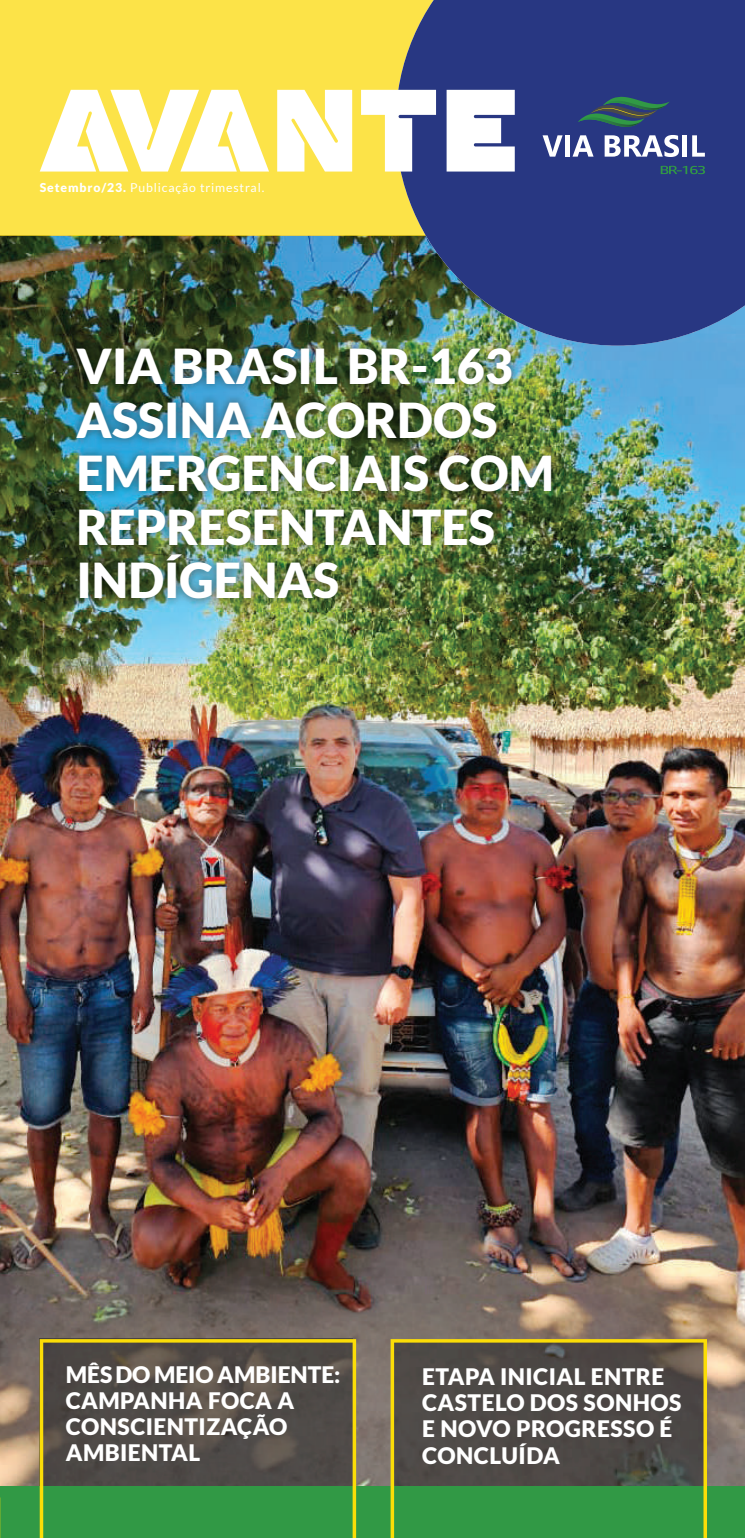
<style>
.page{position:relative;width:745px;height:1538px;background:#fff}
.page>*{position:absolute;margin:0;border:0;box-sizing:border-box;transform-origin:0 0}
.t1{font:900 48.12px/53.6px "Lato";color:#fff}
.t2{font:900 22.75px/26.2px "Lato";letter-spacing:.02em;color:#fff}
.t3{font:12.25px "Lato";letter-spacing:.07em;color:#fff}
.s1{font-weight:900}
</style>
<div class="page">
<img style="left:0;top:237px;width:744px;height:1250px">
<div style="left:0;top:1487px;width:744px;height:51px;background:#319945"></div>
<div style="left:0;top:0;width:395px;height:236px;background:#fce348"></div>
<img style="left:0;top:236px;width:425px;height:1px">
<svg style="left:395px;top:0;width:349px;height:346px;background:#31427f"></svg>
<svg style="left:446px;top:90px;width:68px;height:82px"></svg>
<svg style="left:361px;top:90px;width:75px;height:82px"></svg>
<svg style="left:40px;top:90px;width:229px;height:82px"></svg>
<svg style="left:277px;top:90px;width:75px;height:82px"></svg>
<img style="left:69px;top:340px;width:491px;height:268px">
<svg style="left:40px;top:1339px;width:316px;height:199px;fill:#4c4c45"></svg>
<svg style="left:390px;top:1339px;width:316px;height:199px;fill:#4c4a45"></svg>
<svg style="left:542px;top:135px;width:20px;height:22px"></svg>
<svg style="left:572px;top:135px;width:21px;height:22px"></svg>
<div style="left:564px;top:135px;width:5px;height:22px;background:#fff"></div>
<svg style="left:604px;top:135px;width:74px;height:22px"></svg>
<svg style="left:691px;top:135px;width:13px;height:22px"></svg>
<div style="left:682px;top:135px;width:5px;height:22px;background:#fff"></div>
<svg style="left:577px;top:97px;width:92px;height:30px;background:#2f5268"></svg>
<svg style="left:660px;top:166px;width:44px;height:8px"></svg>
<p class="t3" style="left:40px;top:181px;width:226px"><span class="s1">Setembro/23.</span> Publicação trimestral.</p>
<h1 class="t1" style="left:76px;top:339px;width:478px">VIA BRASIL BR-163<br>ASSINA ACORDOS<br>EMERGENCIAIS COM<br>REPRESENTANTES<br>INDÍGENAS</h1>
<p class="t2" style="left:66px;top:1361px;width:276px">MÊS DO MEIO AMBIENTE:<br>CAMPANHA FOCA A<br>CONSCIENTIZAÇÃO<br>AMBIENTAL</p>
<p class="t2" style="left:422px;top:1363px;width:261px">ETAPA INICIAL ENTRE<br>CASTELO DOS SONHOS<br>E NOVO PROGRESSO É<br>CONCLUÍDA</p>
</div>
